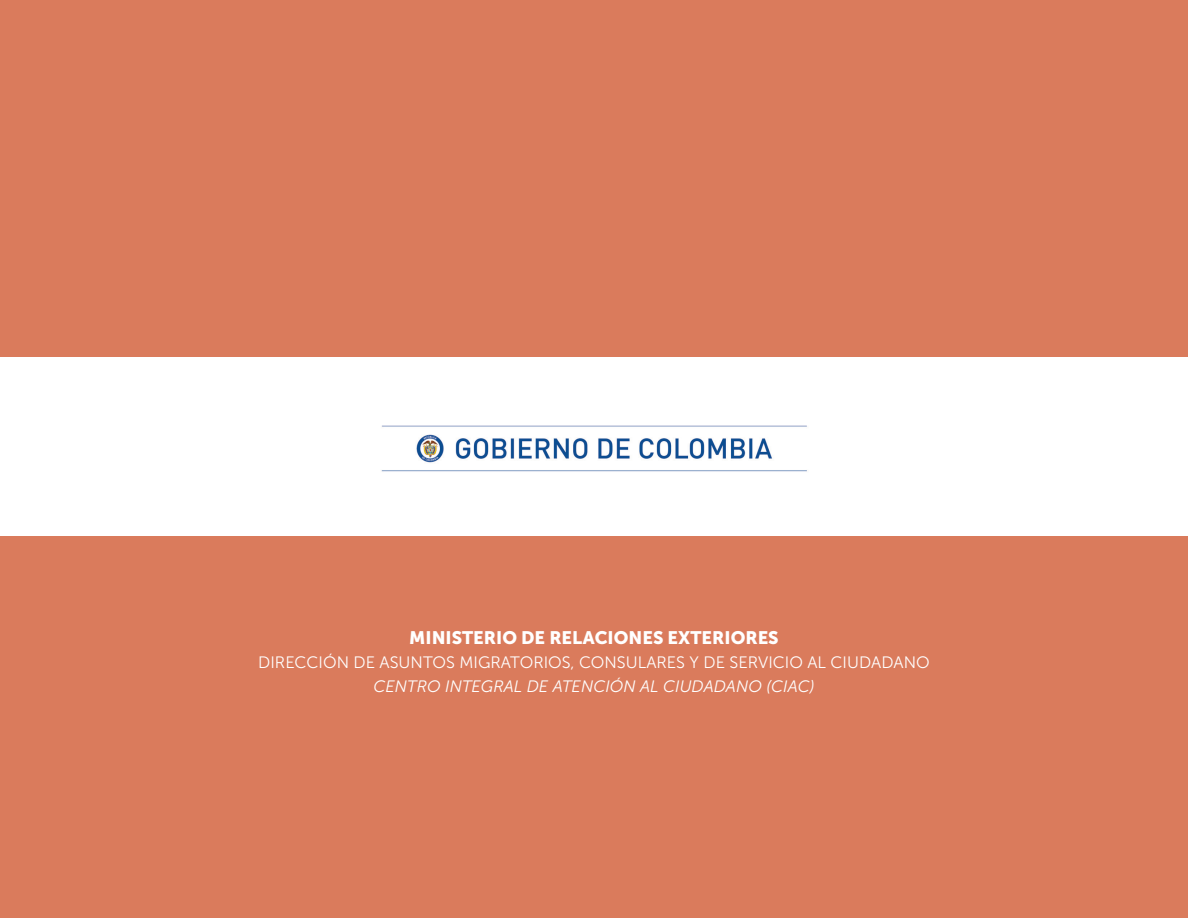
<style>
.page{position:relative;width:1188px;height:918px;background:#da7b5c}
.page>*{position:absolute;margin:0;border:0;box-sizing:border-box;transform-origin:0 0}
.Subtitulo_grafico{font:18px "Museo Sans 900";color:#fff}
.Subtitulo_grafico-2{font:16.5px "Museo Sans 300";color:#fff}
.t1{font:italic 16.5px "Museo Sans 300";color:#fff}
</style>
<div class="page">
<div style="left:0;top:357px;width:1188px;height:178px;background:#fff"></div>
<img style="left:381px;top:425px;width:426px;height:47px">
<p class="Subtitulo_grafico" style="left:409px;top:627px;width:371px">MINISTERIO DE RELACIONES EXTERIORES</p>
<p class="Subtitulo_grafico-2" style="left:258px;top:653px;width:673px">DIRECCIÓN DE ASUNTOS MIGRATORIOS, CONSULARES Y DE SERVICIO AL CIUDADANO</p>
<p class="t1" style="left:374px;top:677px;width:442px">CENTRO INTEGRAL DE ATENCIÓN AL CIUDADANO (CIAC)</p>
</div>
